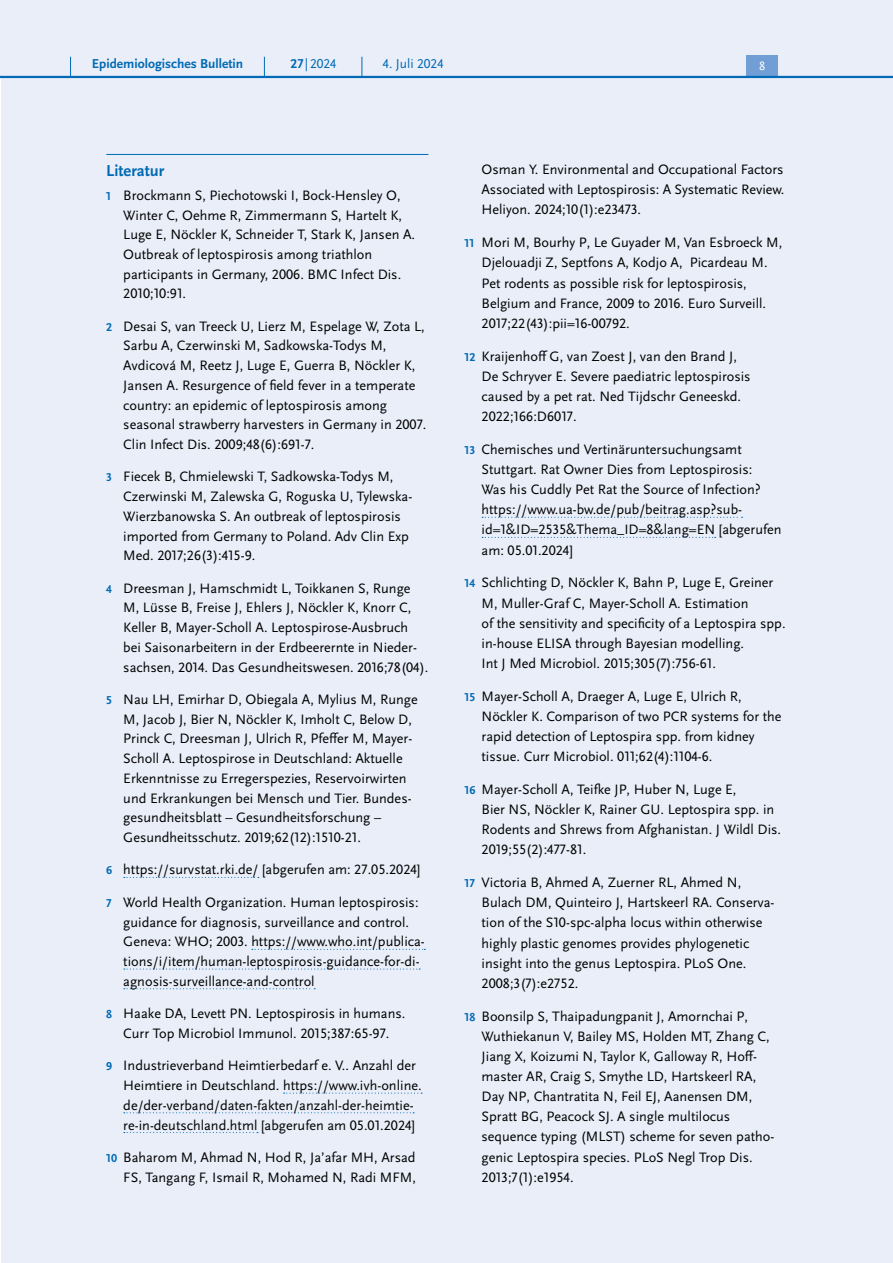
<style>
.page{position:relative;width:893px;height:1263px;background:#fff}
.page>*{position:absolute;margin:0;border:0;box-sizing:border-box;transform-origin:0 0}
.H4_-_Anhang_allererste{font:700 16.5px "Scala Sans Pro";color:#006ab4}
.t1{font:14.25px/20.1px "Scala Sans Pro";color:#000}
.t2{font:700 13.5px "Scala Sans Pro";color:#006ab4}
.t3{font:13.5px "Scala Sans Pro";color:#006ab4}
.t4{font:12.45px "Scala Sans Pro";color:#fff}
.s1{font-weight:700}
.s2{font-weight:700;font-size:12px;color:#006ab4}
</style>
<div class="page">
<div style="left:1px;top:78px;width:892px;height:1185px;background:#eaeef9"></div>
<hr style="left:106px;top:154px;width:322px;height:1px;background:#006ab4">
<svg style="left:124px;top:877px;width:135px;height:1px"></svg>
<svg style="left:252px;top:949px;width:173px;height:1px"></svg>
<svg style="left:124px;top:968px;width:296px;height:1px"></svg>
<svg style="left:124px;top:988px;width:191px;height:1px"></svg>
<svg style="left:284px;top:1092px;width:138px;height:2px"></svg>
<svg style="left:124px;top:1112px;width:290px;height:1px"></svg>
<svg style="left:124px;top:1132px;width:134px;height:1px"></svg>
<svg style="left:482px;top:517px;width:261px;height:1px"></svg>
<svg style="left:482px;top:537px;width:234px;height:1px"></svg>
<div style="left:0;top:0;width:893px;height:77px;background:#eaeef9"></div>
<div style="left:746px;top:55px;width:32px;height:21px;background:#719ed4"></div>
<hr style="left:0;top:76px;width:893px;height:2px;background:#006ab4">
<svg style="left:70px;top:57px;width:1px;height:19px"></svg>
<svg style="left:264px;top:57px;width:1px;height:19px"></svg>
<svg style="left:362px;top:57px;width:1px;height:19px"></svg>
<p class="t2" style="left:92px;top:55px;width:153px">Epidemiologisches Bulletin</p>
<p class="t3" style="left:291px;top:55px;width:47px"><span class="s1">27</span> |2024</p>
<p class="t3" style="left:383px;top:55px;width:62px">4. Juli 2024</p>
<p class="t4" style="left:759px;top:59px;width:8px">8</p>
<h4 class="H4_-_Anhang_allererste" style="left:106px;top:161px;width:60px">Literatur</h4>
<p class="t1" style="left:123px;top:185px;width:293px;line-height:19.6px;text-indent:-17px"><span class="s2">1</span> Brockmann S, Piechotowski I, Bock-Hensley O, Winter C, Oehme R, Zimmermann S, Hartelt K, Luge E, Nöckler K, Schneider T, Stark K, Jansen A.<br>Outbreak of leptospirosis among triathlon participants in Germany, 2006. BMC Infect Dis.<br>2010;10:91.</p>
<p class="t1" style="left:123px;top:316px;width:305px;line-height:19.6px;text-indent:-17px"><span class="s2">2</span> Desai S, van Treeck U, Lierz M, Espelage W, Zota L, Sarbu A, Czerwinski M, Sadkowska-Todys M, Avdicová M, Reetz J, Luge E, Guerra B, Nöckler K, Jansen A. Resurgence of field fever in a temperate country: an epidemic of leptospirosis among seasonal strawberry harvesters in Germany in 2007.<br>Clin Infect Dis. 2009;48(6):691-7.</p>
<p class="t1" style="left:123px;top:467px;width:290px;line-height:19.6px;text-indent:-17px"><span class="s2">3</span> Fiecek B, Chmielewski T, Sadkowska-Todys M, Czerwinski M, Zalewska G, Roguska U, Tylewska-Wierzbanowska S. An outbreak of leptospirosis imported from Germany to Poland. Adv Clin Exp Med. 2017;26(3):415-9.</p>
<p class="t1" style="left:123px;top:578px;width:307px;line-height:19.6px;text-indent:-17px"><span class="s2">4</span> Dreesman J, Hamschmidt L, Toikkanen S, Runge M, Lüsse B, Freise J, Ehlers J, Nöckler K, Knorr C, Keller B, Mayer-Scholl A. Leptospirose-Ausbruch bei Saisonarbeitern in der Erdbeerernte in Nieder&shy;sachsen, 2014. Das Gesundheitswesen. 2016;78(04).</p>
<p class="t1" style="left:123px;top:689px;width:296px;line-height:19.6px;text-indent:-17px"><span class="s2">5</span> Nau LH, Emirhar D, Obiegala A, Mylius M, Runge M, Jacob J, Bier N, Nöckler K, Imholt C, Below D, Princk C, Dreesman J, Ulrich R, Pfeffer M, Mayer-Scholl A. Leptospirose in Deutschland: Aktuelle Erkenntnisse zu Erregerspezies, Reservoirwirten und Erkrankungen bei Mensch und Tier. Bundes&shy;gesundheitsblatt – Gesundheitsforschung – Gesundheitsschutz. 2019;62(12):1510-21.</p>
<p class="t1" style="left:106px;top:860px;width:316px"><span class="s2">6</span> https://survstat.rki.de/ [abgerufen am: 27.05.2024]</p>
<p class="t1" style="left:123px;top:892px;width:303px;line-height:19.6px;text-indent:-17px"><span class="s2">7</span> World Health Organization. Human leptospirosis: guidance for diagnosis, surveillance and control.<br>Geneva: WHO; 2003. https://www.who.int/publica&shy;tions/i/item/human-leptospirosis-guidance-for-di&shy;agnosis-surveillance-and-control</p>
<p class="t1" style="left:106px;top:1004px;width:301px;line-height:19.6px;text-align:center"><span class="s2">8</span> Haake DA, Levett PN. Leptospirosis in humans.<br>Curr Top Microbiol Immunol. 2015;387:65-97.</p>
<p class="t1" style="left:123px;top:1056px;width:300px;line-height:19.6px;text-indent:-17px"><span class="s2">9</span> Industrieverband Heimtierbedarf e. V.. Anzahl der Heimtiere in Deutschland. https://www.ivh-online. de/der-verband/daten-fakten/anzahl-der-heimtie&shy;re-in-deutschland.html [abgerufen am 05.01.2024]</p>
<p class="t1" style="left:106px;top:1147px;width:311px;line-height:19.6px;text-align:right"><span class="s2">10</span> Baharom M, Ahmad N, Hod R, Ja’afar MH, Arsad<br>FS, Tangang F, Ismail R, Mohamed N, Radi MFM,</p>
<p class="t1" style="left:482px;top:159px;width:304px;text-align:justify">Osman Y. Environmental and Occupational Factors Associated with Leptospirosis: A Systematic Review.<br>Heliyon. 2024;10(1):e23473.</p>
<p class="t1" style="left:482px;top:233px;width:302px;text-indent:-17px"><span class="s2">11</span> Mori M, Bourhy P, Le Guyader M, Van Esbroeck M, Djelouadji Z, Septfons A, Kodjo A, Picardeau M.<br>Pet rodents as possible risk for leptospirosis, Belgium and France, 2009 to 2016. Euro Surveill.<br>2017;22(43):pii=16-00792.</p>
<p class="t1" style="left:482px;top:346px;width:271px;text-indent:-17px"><span class="s2">12</span> Kraijenhoff G, van Zoest J, van den Brand J, De Schryver E. Severe paediatric leptospirosis caused by a pet rat. Ned Tijdschr Geneeskd.<br>2022;166:D6017.</p>
<p class="t1" style="left:482px;top:439px;width:301px;text-indent:-17px"><span class="s2">13</span> Chemisches und Vertinäruntersuchungsamt Stuttgart. Rat Owner Dies from Leptospirosis:<br>Was his Cuddly Pet Rat the Source of Infection? https://www.ua-bw.de/pub/beitrag.asp?sub&shy;id=1&amp;ID=2535&amp;Thema_ID=8&amp;lang=EN [abgerufen am: 05.01.2024]</p>
<p class="t1" style="left:482px;top:573px;width:306px;text-indent:-17px"><span class="s2">14</span> Schlichting D, Nöckler K, Bahn P, Luge E, Greiner M, Muller-Graf C, Mayer-Scholl A. Estimation<br>of the sensitivity and specificity of a Leptospira spp. in-house ELISA through Bayesian modelling.<br>Int J Med Microbiol. 2015;305(7):756-61.</p>
<p class="t1" style="left:482px;top:686px;width:301px;text-indent:-17px"><span class="s2">15</span> Mayer-Scholl A, Draeger A, Luge E, Ulrich R, Nöckler K. Comparison of two PCR systems for the rapid detection of Leptospira spp. from kidney tissue. Curr Microbiol. 011;62(4):1104-6.</p>
<p class="t1" style="left:482px;top:779px;width:301px;text-indent:-17px"><span class="s2">16</span> Mayer-Scholl A, Teifke JP, Huber N, Luge E,<br>Bier NS, Nöckler K, Rainer GU. Leptospira spp. in Rodents and Shrews from Afghanistan. J Wildl Dis.<br>2019;55(2):477-81.</p>
<p class="t1" style="left:482px;top:872px;width:294px;text-indent:-17px"><span class="s2">17</span> Victoria B, Ahmed A, Zuerner RL, Ahmed N, Bulach DM, Quinteiro J, Hartskeerl RA. Conserva&shy;tion of the S10-spc-alpha locus within otherwise highly plastic genomes provides phylogenetic insight into the genus Leptospira. PLoS One.<br>2008;3(7):e2752.</p>
<p class="t1" style="left:482px;top:1006px;width:294px;text-indent:-17px"><span class="s2">18</span> Boonsilp S, Thaipadungpanit J, Amornchai P, Wuthiekanun V, Bailey MS, Holden MT, Zhang C, Jiang X, Koizumi N, Taylor K, Galloway R, Hoff&shy;master AR, Craig S, Smythe LD, Hartskeerl RA, Day NP, Chantratita N, Feil EJ, Aanensen DM, Spratt BG, Peacock SJ. A single multilocus sequence typing (MLST) scheme for seven patho&shy;genic Leptospira species. PLoS Negl Trop Dis.<br>2013;7(1):e1954.</p>
</div>
